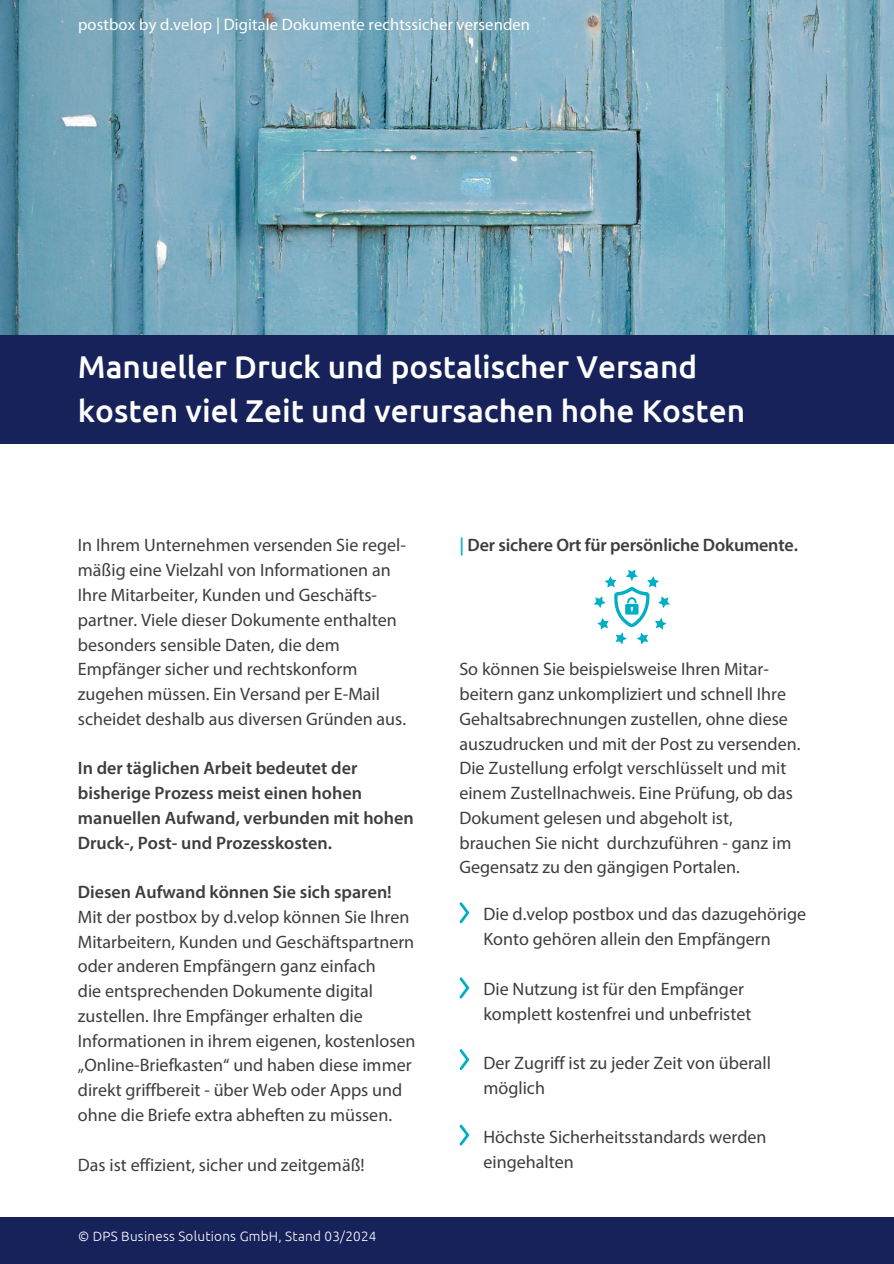
<style>
.page{position:relative;width:894px;height:1264px;background:#fff}
.page>*{position:absolute;margin:0;border:0;box-sizing:border-box;transform-origin:0 0}
.t1{font:500 31.5px/43.8px "Ubuntu";color:#fff}
.t2{font:18px/24.8px "Myriad Pro";color:#3d3d3d}
.t3{font:600 18px/24.8px "Myriad Pro";color:#3d3d3d}
.t4{font:16.5px "Myriad Pro";letter-spacing:.01em;color:#fff}
.t5{font:300 13.5px "Ubuntu";letter-spacing:.02em;color:#fff}
.s1{font-weight:600}
.s2{color:#01afc4}
</style>
<div class="page">
<img style="left:0;top:0;width:893px;height:335px">
<div style="left:0;top:335px;width:893px;height:108px;background:#162259"></div>
<div style="left:0;top:1216px;width:893px;height:47px;background:#162259"></div>
<svg style="left:594px;top:569px;width:75px;height:75px"></svg>
<svg style="left:459px;top:902px;width:10px;height:21px"></svg>
<svg style="left:459px;top:977px;width:10px;height:21px"></svg>
<svg style="left:459px;top:1049px;width:10px;height:21px"></svg>
<svg style="left:459px;top:1124px;width:10px;height:21px"></svg>
<h3 class="t4" style="left:78px;top:17px;width:453px">postbox by d.velop | Digitale Dokumente rechtssicher versenden</h3>
<h3 class="t1" style="left:78px;top:344px;width:668px">Manueller Druck und postalischer Versand kosten viel Zeit und verursachen hohe Kosten</h3>
<h1 class="t2" style="left:78px;top:534px;width:329px">In Ihrem Unternehmen versenden Sie regel&shy;mäßig eine Vielzahl von Informationen an Ihre Mitarbeiter, Kunden und Geschäfts&shy;partner. Viele dieser Dokumente enthalten besonders sensible Daten, die dem Empfänger sicher und rechtskonform zugehen müssen. Ein Versand per E-Mail scheidet deshalb aus diversen Gründen aus.</h1>
<h3 class="t3" style="left:78px;top:757px;width:337px">In der täglichen Arbeit bedeutet der bisherige Prozess meist einen hohen manuellen Aufwand, verbunden mit hohen Druck-, Post- und Prozesskosten.</h3>
<h2 class="t2" style="left:78px;top:881px;width:339px"><span class="s1">Diesen Aufwand können Sie sich sparen!<br></span>Mit der postbox by d.velop können Sie Ihren Mitarbeitern, Kunden und Geschäftspartnern oder anderen Empfängern ganz einfach<br>die entsprechenden Dokumente digital zustellen. Ihre Empfänger erhalten die Informationen in ihrem eigenen, kostenlosen „Online-Briefkasten“ und haben diese immer direkt griffbereit - über Web oder Apps und ohne die Briefe extra abheften zu müssen.</h2>
<h3 class="t2" style="left:78px;top:1153px;width:288px">Das ist effizient, sicher und zeitgemäß!</h3>
<p class="t5" style="left:78px;top:1228px;width:300px">© DPS Business Solutions GmbH, Stand 03/2024</p>
<h2 class="t3" style="left:459px;top:534px;width:340px"><span class="s2">|</span> Der sichere Ort für persönliche Dokumente.</h2>
<h3 class="t2" style="left:459px;top:658px;width:342px">So können Sie beispielsweise Ihren Mitar&shy;beitern ganz unkompliziert und schnell Ihre Gehaltsabrechnungen zustellen, ohne diese auszudrucken und mit der Post zu versenden.<br>Die Zustellung erfolgt verschlüsselt und mit einem Zustellnachweis. Eine Prüfung, ob das Dokument gelesen und abgeholt ist, brauchen Sie nicht durchzuführen - ganz im Gegensatz zu den gängigen Portalen.</h3>
<p class="t2" style="left:483px;top:903px;width:324px">Die d.velop postbox und das dazugehörige<br>Konto gehören allein den Empfängern</p>
<p class="t2" style="left:483px;top:977px;width:269px">Die Nutzung ist für den Empfänger komplett kostenfrei und unbefristet</p>
<p class="t2" style="left:483px;top:1052px;width:289px">Der Zugriff ist zu jeder Zeit von überall möglich</p>
<p class="t2" style="left:483px;top:1126px;width:284px">Höchste Sicherheitsstandards werden eingehalten</p>
</div>
